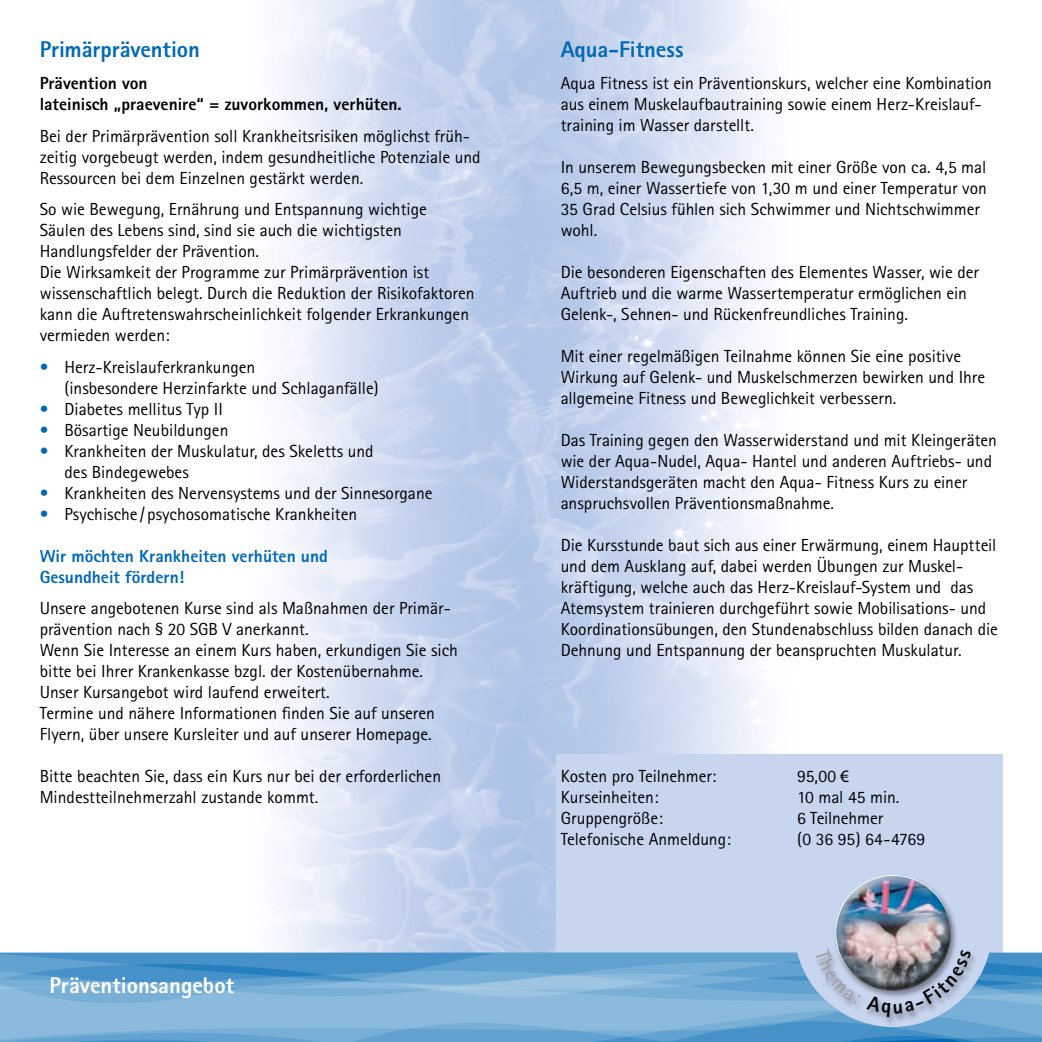
<style>
.page{position:relative;width:1042px;height:1042px;background:#fff}
.page>*{position:absolute;margin:0;border:0;box-sizing:border-box;transform-origin:0 0}
.t1{font:800 22.75px "Rotis Sans Serif";letter-spacing:-.005em;color:#0069b4}
.t2{font:800 22.75px "Rotis Sans Serif";color:#fff}
.t3{font:17.5px/21px "Rotis Sans Serif";color:#000}
.t4{font:800 17.5px/21px "Rotis Sans Serif";color:#000}
.t5{font:800 17.5px/21px "Rotis Sans Serif";color:#0069b4}
.s1{color:#0069b4}
.s2{font-family:"Myriad Pro"}
</style>
<div class="page">
<div style="left:556px;top:754px;width:446px;height:288px;background:#c8d5ef"></div>
<svg style="left:0;top:952px;width:1042px;height:90px;background:#71aad4"></svg>
<div style="left:832px;top:874px;width:126px;height:126px;background:#000;opacity:.4"></div>
<div style="left:834px;top:874px;width:116px;height:91px;background:#fff;opacity:.7"></div>
<div style="left:835px;top:893px;width:116px;height:98px;background:#000;opacity:.7"></div>
<div style="left:813px;top:948px;width:165px;height:79px;background:#000;opacity:.4"></div>
<svg style="left:815px;top:948px;width:45px;height:56px"></svg>
<svg style="left:866px;top:949px;width:105px;height:68px"></svg>
<h1 class="t1" style="left:40px;top:35px;width:162px">Primärprävention</h1>
<p class="t4" style="left:40px;top:72px;width:363px">Prävention von<br>lateinisch „praevenire“ = zuvorkommen, verhüten.</p>
<p class="t3" style="left:40px;top:125px;width:442px">Bei der Primärprävention soll Krankheitsrisiken möglichst früh&shy;zeitig vorgebeugt werden, indem gesundheitliche Potenziale und<br>Ressourcen bei dem Einzelnen gestärkt werden.</p>
<p class="t3" style="left:40px;top:198px;width:436px">So wie Bewegung, Ernährung und Entspannung wichtige Säulen des Lebens sind, sind sie auch die wichtigsten Handlungsfelder der Prävention.<br>Die Wirksamkeit der Programme zur Primärprävention ist wissenschaftlich belegt. Durch die Reduktion der Risikofaktoren kann die Auftretenswahrscheinlichkeit folgender Erkrankungen vermieden werden:</p>
<p class="t3" style="left:64px;top:356px;width:316px;text-indent:-25px"><span class="s1">•</span> Herz-Kreislauferkrankungen<br>(insbesondere Herzinfarkte und Schlaganfälle)</p>
<p class="t3" style="left:40px;top:398px;width:185px"><span class="s1">•</span> Diabetes mellitus Typ II</p>
<p class="t3" style="left:40px;top:419px;width:190px"><span class="s1">•</span> Bösartige Neubildungen</p>
<p class="t3" style="left:64px;top:440px;width:311px;text-indent:-25px"><span class="s1">•</span> Krankheiten der Muskulatur, des Skeletts und des Bindegewebes</p>
<p class="t3" style="left:40px;top:482px;width:394px"><span class="s1">•</span> Krankheiten des Nervensystems und der Sinnesorgane</p>
<p class="t3" style="left:40px;top:503px;width:319px"><span class="s1">•</span> Psychische / psychosomatische Krankheiten</p>
<p class="t5" style="left:40px;top:545px;width:290px">Wir möchten Krankheiten verhüten und<br>Gesundheit fördern!</p>
<p class="t3" style="left:40px;top:597px;width:420px">Unsere angebotenen Kurse sind als Maßnahmen der Primär&shy;prävention nach § 20 SGB V anerkannt.<br>Wenn Sie Interesse an einem Kurs haben, erkundigen Sie sich bitte bei Ihrer Krankenkasse bzgl. der Kostenübernahme.<br>Unser Kursangebot wird laufend erweitert.<br>Termine und nähere Informationen finden Sie auf unseren Flyern, über unsere Kursleiter und auf unserer Homepage.</p>
<p class="t3" style="left:40px;top:765px;width:403px">Bitte beachten Sie, dass ein Kurs nur bei der erforderlichen<br>Mindestteilnehmerzahl zustande kommt.</p>
<h1 class="t2" style="left:50px;top:970px;width:186px">Präventionsangebot</h1>
<h1 class="t1" style="left:561px;top:35px;width:124px">Aqua-Fitness</h1>
<p class="t3" style="left:561px;top:72px;width:433px">Aqua Fitness ist ein Präventionskurs, welcher eine Kombination aus einem Muskelaufbautraining sowie einem Herz-Kreislauf&shy;training im Wasser darstellt.</p>
<p class="t3" style="left:561px;top:156px;width:428px">In unserem Bewegungsbecken mit einer Größe von ca. 4,5 mal 6,5 m, einer Wassertiefe von 1,30 m und einer Temperatur von 35 Grad Celsius fühlen sich Schwimmer und Nichtschwimmer wohl.</p>
<p class="t3" style="left:561px;top:261px;width:420px">Die besonderen Eigenschaften des Elementes Wasser, wie der<br>Auftrieb und die warme Wassertemperatur ermöglichen ein<br>Gelenk-, Sehnen- und Rückenfreundliches Training.</p>
<p class="t3" style="left:561px;top:345px;width:426px">Mit einer regelmäßigen Teilnahme können Sie eine positive<br>Wirkung auf Gelenk- und Muskelschmerzen bewirken und Ihre allgemeine Fitness und Beweglichkeit verbessern.</p>
<p class="t3" style="left:561px;top:429px;width:438px">Das Training gegen den Wasserwiderstand und mit Kleingeräten wie der Aqua-Nudel, Aqua- Hantel und anderen Auftriebs- und Widerstandsgeräten macht den Aqua- Fitness Kurs zu einer anspruchsvollen Präventionsmaßnahme.</p>
<p class="t3" style="left:561px;top:534px;width:439px">Die Kursstunde baut sich aus einer Erwärmung, einem Hauptteil und dem Ausklang auf, dabei werden Übungen zur Muskel&shy;kräftigung, welche auch das Herz-Kreislauf-System und das Atemsystem trainieren durchgeführt sowie Mobilisations- und Koordinationsübungen, den Stundenabschluss bilden danach die Dehnung und Entspannung der beanspruchten Muskulatur.</p>
<p class="t3" style="left:561px;top:765px;width:157px">Kosten pro Teilnehmer:</p>
<p class="t3" style="left:797px;top:765px;width:54px">95,00 <span class="s2">€</span></p>
<p class="t3" style="left:561px;top:786px;width:99px">Kurseinheiten:</p>
<p class="t3" style="left:797px;top:786px;width:104px">10 mal 45 min.</p>
<p class="t3" style="left:561px;top:807px;width:104px">Gruppengröße:</p>
<p class="t3" style="left:797px;top:807px;width:88px">6 Teilnehmer</p>
<p class="t3" style="left:561px;top:828px;width:172px">Telefonische Anmeldung:</p>
<p class="t3" style="left:797px;top:828px;width:130px">(0 36 95) 64-4769</p>
</div>
